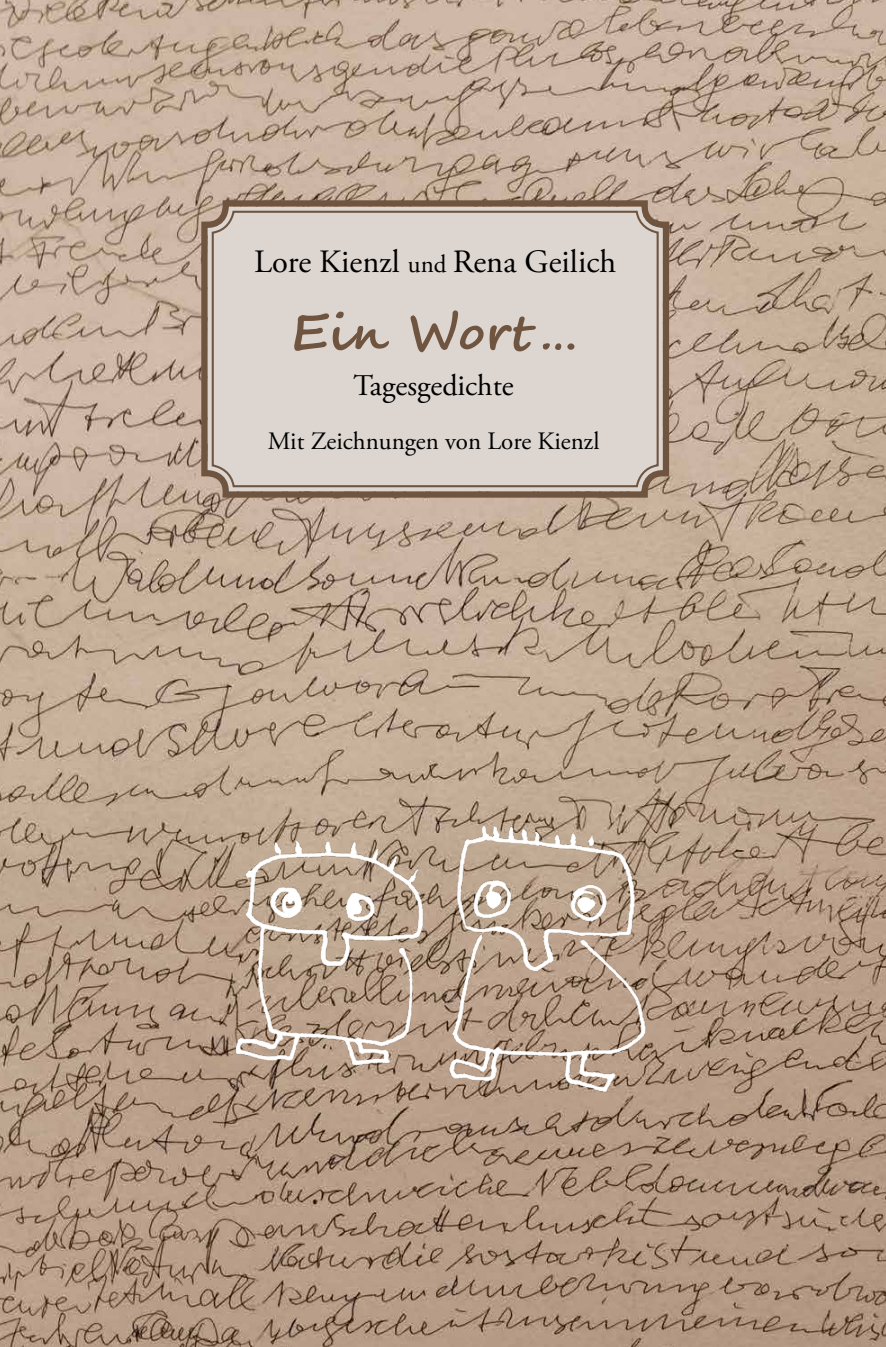
<style>
.page{position:relative;width:886px;height:1347px;background:#fff}
.page>*{position:absolute;margin:0;border:0;box-sizing:border-box;transform-origin:0 0}
.Titel_Handschrift{font:700 50px "Segoe Script";color:#6f5540}
.t1{font:32.5px "Adobe Garamond Pro";color:#000}
.t2{font:30px "Adobe Garamond Pro";color:#000}
.t3{font:25px "Adobe Garamond Pro";color:#000}
.s1{font-size:25px}
</style>
<div class="page">
<img style="left:0;top:0;width:886px;height:1346px">
<img style="left:224px;top:797px;width:438px;height:305px">
<svg style="left:198px;top:197px;width:474px;height:304px"></svg>
<div style="left:212px;top:211px;width:447px;height:276px;border:2px solid #6f5540;border-radius:21px"></div>
<p class="t1" style="left:254px;top:242px;width:363px">Lore Kienzl <span class="s1">und</span> Rena Geilich</p>
<p class="Titel_Handschrift" style="left:290px;top:292px;width:291px">Ein Wort…</p>
<p class="t2" style="left:353px;top:367px;width:162px">Tagesgedichte</p>
<p class="t3" style="left:268px;top:426px;width:333px">Mit Zeichnungen von Lore Kienzl</p>
</div>
